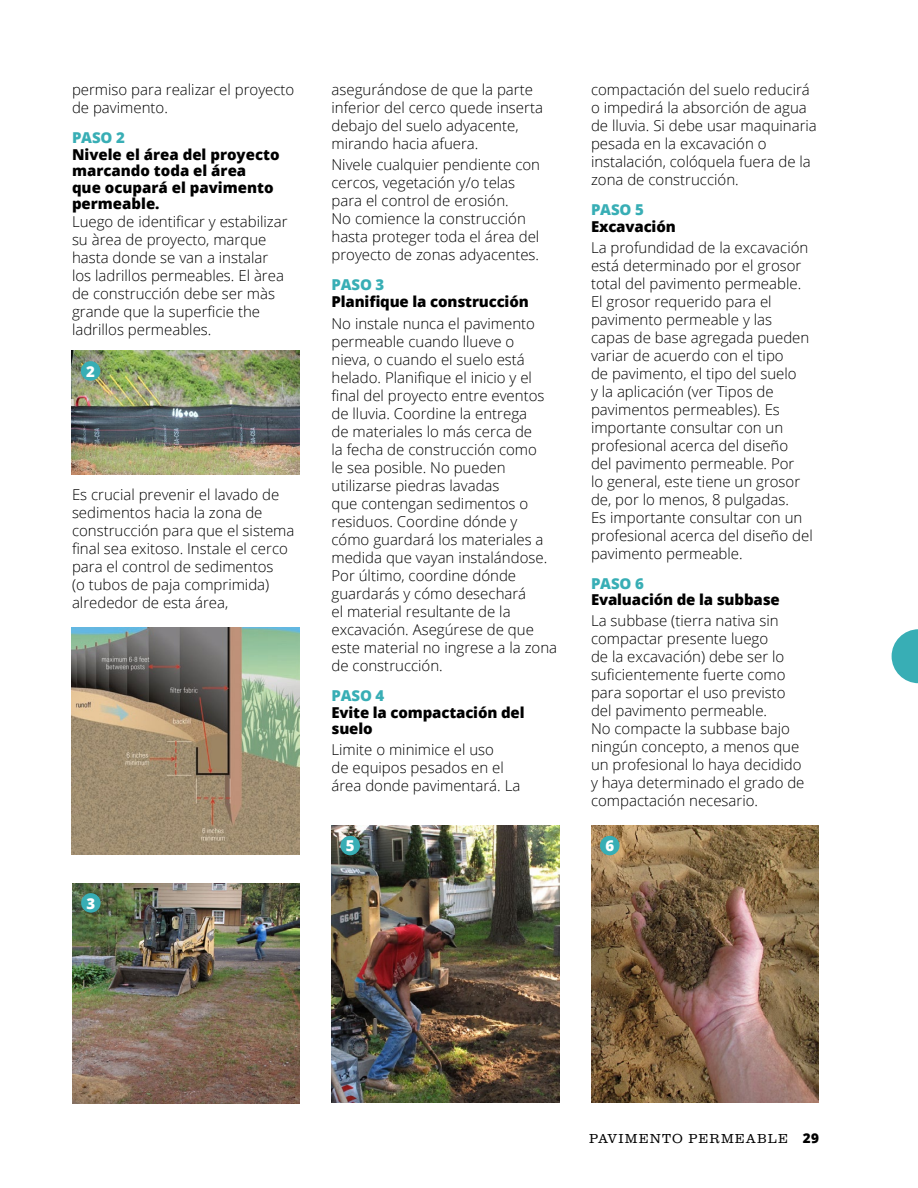
<style>
.page{position:relative;width:918px;height:1188px;background:#fff}
.page>*{position:absolute;margin:0;border:0;box-sizing:border-box;transform-origin:0 0}
.instructions_first_para{font:300 15px/18px "Open Sans";color:#000}
.instructions{font:300 15px/18px "Open Sans";color:#000}
.Step_heads{font:300 15px/18px "Open Sans";color:#000}
.Step_heads-2{font:800 15px/16.5px "Open Sans";letter-spacing:-.01em;color:#000}
.Step{font:800 15px "Open Sans";letter-spacing:-.01em;color:#38aeb5}
.text{font:800 15px "Open Sans";color:#fff}
.B_head{font:300 13.5px "Clarendon URW";letter-spacing:.08em;color:#000}
.s1{font-family:"Open Sans";font-weight:800}
</style>
<div class="page">
<svg style="left:892px;top:629px;width:26px;height:54px"></svg>
<img style="left:72px;top:883px;width:228px;height:220px">
<img style="left:332px;top:825px;width:227px;height:278px">
<img style="left:591px;top:825px;width:228px;height:278px">
<div style="left:81px;top:893px;width:20px;height:20px;background:#38aeb5;border-radius:50%"></div>
<div style="left:600px;top:836px;width:20px;height:19px;background:#38aeb5;border-radius:50%"></div>
<div style="left:340px;top:836px;width:20px;height:19px;background:#38aeb5;border-radius:50%"></div>
<img style="left:72px;top:351px;width:228px;height:124px">
<img style="left:72px;top:628px;width:228px;height:227px">
<div style="left:81px;top:361px;width:19px;height:20px;background:#38aeb5;border-radius:50%"></div>
<p class="instructions" style="left:72px;top:81px;width:224px">permiso para realizar el proyecto de pavimento.</p>
<p class="Step" style="left:72px;top:127px;width:54px">PASO 2</p>
<p class="Step_heads-2" style="left:72px;top:145px;width:209px">Nivele el área del proyecto marcando toda el área<br>que ocupará el pavimento permeable.</p>
<p class="Step_heads" style="left:72px;top:213px;width:217px">Luego de identificar y estabilizar su àrea de proyecto, marque hasta donde se van a instalar los ladrillos permeables. El àrea de construcción debe ser màs grande que la superficie the ladrillos permeables.</p>
<p class="text" style="left:86px;top:360px;width:10px">2</p>
<p class="instructions_first_para" style="left:72px;top:486px;width:224px">Es crucial prevenir el lavado de sedimentos hacia la zona de construcción para que el sistema final sea exitoso. Instale el cerco para el control de sedimentos<br>(o tubos de paja comprimida) alrededor de esta área,</p>
<p class="text" style="left:87px;top:892px;width:10px">3</p>
<p class="instructions_first_para" style="left:332px;top:81px;width:213px">asegurándose de que la parte inferior del cerco quede inserta debajo del suelo adyacente, mirando hacia afuera.</p>
<p class="instructions_first_para" style="left:332px;top:156px;width:210px">Nivele cualquier pendiente con cercos, vegetación y/o telas para el control de erosión.<br>No comience la construcción hasta proteger toda el área del proyecto de zonas adyacentes.</p>
<p class="Step" style="left:332px;top:274px;width:54px">PASO 3</p>
<p class="Step_heads-2" style="left:332px;top:292px;width:199px">Planifique la construcción</p>
<p class="instructions" style="left:332px;top:315px;width:227px">No instale nunca el pavimento permeable cuando llueve o<br>nieva, o cuando el suelo está helado. Planifique el inicio y el final del proyecto entre eventos de lluvia. Coordine la entrega<br>de materiales lo más cerca de<br>la fecha de construcción como<br>le sea posible. No pueden utilizarse piedras lavadas<br>que contengan sedimentos o residuos. Coordine dónde y cómo guardará los materiales a medida que vayan instalándose.<br>Por último, coordine dónde guardarás y cómo desechará<br>el material resultante de la excavación. Asegúrese de que este material no ingrese a la zona de construcción.</p>
<p class="Step" style="left:332px;top:685px;width:54px">PASO 4</p>
<p class="Step_heads-2" style="left:332px;top:703px;width:195px">Evite la compactación del suelo</p>
<p class="instructions_first_para" style="left:332px;top:741px;width:190px">Limite o minimice el uso<br>de equipos pesados en el área donde pavimentará. La</p>
<p class="instructions_first_para" style="left:591px;top:81px;width:227px">compactación del suelo reducirá o impedirá la absorción de agua de lluvia. Si debe usar maquinaria pesada en la excavación o instalación, colóquela fuera de la zona de construcción.</p>
<p class="Step" style="left:591px;top:199px;width:54px">PASO 5</p>
<p class="Step_heads-2" style="left:591px;top:217px;width:86px">Excavación</p>
<p class="instructions_first_para" style="left:591px;top:238px;width:223px">La profundidad de la excavación está determinado por el grosor total del pavimento permeable.<br>El grosor requerido para el pavimento permeable y las capas de base agregada pueden variar de acuerdo con el tipo<br>de pavimento, el tipo del suelo<br>y la aplicación (ver Tipos de pavimentos permeables). Es importante consultar con un profesional acerca del diseño<br>del pavimento permeable. Por<br>lo general, este tiene un grosor de, por lo menos, 8 pulgadas.<br>Es importante consultar con un profesional acerca del diseño del pavimento permeable.</p>
<p class="Step" style="left:591px;top:572px;width:54px">PASO 6</p>
<p class="Step_heads-2" style="left:591px;top:591px;width:190px">Evaluación de la subbase</p>
<p class="instructions_first_para" style="left:591px;top:612px;width:215px">La subbase (tierra nativa sin compactar presente luego<br>de la excavación) debe ser lo suficientemente fuerte como para soportar el uso previsto del pavimento permeable.<br>No compacte la subbase bajo ningún concepto, a menos que un profesional lo haya decidido y haya determinado el grado de compactación necesario.</p>
<p class="text" style="left:346px;top:834px;width:10px">5</p>
<p class="text" style="left:605px;top:834px;width:10px">6</p>
<p class="B_head" style="left:589px;top:1129px;width:231px">PAVIMENTO PERMEABLE <span class="s1">29</span></p>
</div>
